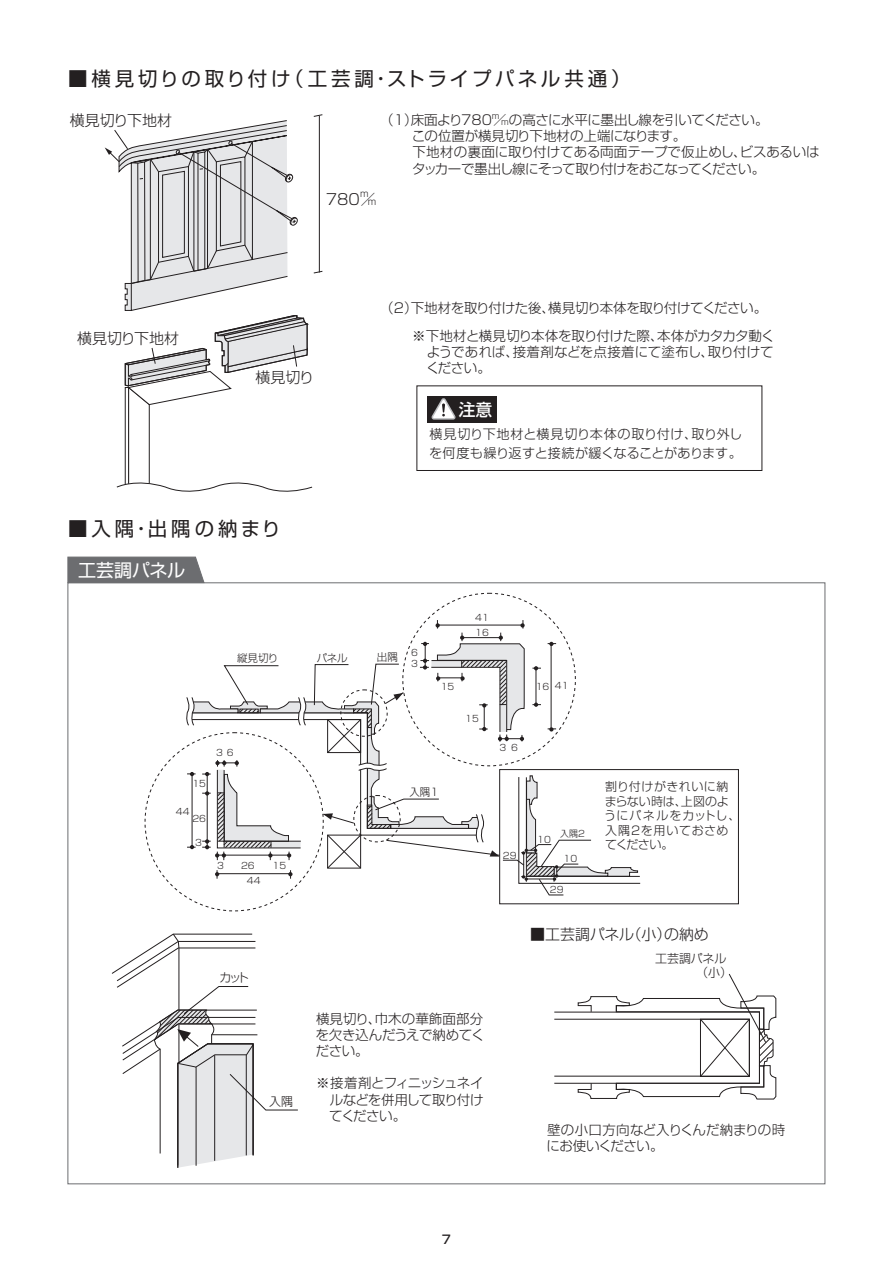
<style>
.page{position:relative;width:893px;height:1263px;background:#fff}
.page>*{position:absolute;margin:0;border:0;box-sizing:border-box;transform-origin:0 0}
.t1{font:19.5px "Shin Go Pr 5";letter-spacing:.18em;color:#231f20}
.t2{font:19.5px "Shin Go Pr 5";letter-spacing:.2em;color:#231f20}
.t3{font:18px "Shin Go Pr 5";letter-spacing:-.01em;color:#fff}
.t4{font:500 16.8px "Shin Go Pr 5";color:#fff}
.t5{font:300 15px "Shin Go Pr 5";color:#231f20}
.t6{font:300 13.5px/16.2px "Shin Go Pr 5";letter-spacing:-.03em;color:#231f20}
.t7{font:300 13.5px/16.2px "Shin Go Pr 5";letter-spacing:-.01em;color:#231f20}
.t8{font:300 13.2px/18.8px "Shin Go Pr 5";color:#231f20}
.t9{font:300 12px/14.4px "Shin Go Pr 5";letter-spacing:.03em;color:#231f20}
.t10{font:300 12px/14.4px "Shin Go Pr 5";letter-spacing:.01em;color:#231f20}
.t11{font:500 12px "Shin Go Pr 5";color:#231f20}
.t12{font:300 10.5px "Shin Go Pr 5";color:#231f20}
.t13{font:300 9px/11.7px "Shin Go Pr 5";color:#231f20}
.s1{font-size:9px}
.s2{font-size:8.1px}
</style>
<div class="page">
<svg style="left:105px;top:114px;width:218px;height:378px"></svg>
<svg style="left:577px;top:973px;width:200px;height:127px"></svg>
<div style="left:499px;top:769px;width:240px;height:135px;border:1px solid #231f20"></div>
<svg style="left:185px;top:620px;width:456px;height:276px"></svg>
<svg style="left:111px;top:933px;width:187px;height:235px"></svg>
<svg style="left:67px;top:556px;width:138px;height:28px;background:#77787b"></svg>
<div style="left:417px;top:386px;width:345px;height:85px;border:1px solid #231f20"></div>
<div style="left:428px;top:396px;width:69px;height:27px;background:#231f20"></div>
<svg style="left:431px;top:398px;width:25px;height:22px"></svg>
<h1 class="t1" style="left:68px;top:62px;width:564px">■横見切りの取り付け（工芸調・ストライプパネル共通）</h1>
<p class="t5" style="left:70px;top:108px;width:104px">横見切り下地材</p>
<p class="t13" style="left:360px;top:187px;width:10px">m</p>
<p class="t5" style="left:326px;top:187px;width:52px">780／<span class="s1">m</span></p>
<p class="t6" style="left:412px;top:111px;width:410px;text-indent:-31px">（1）床面より780<sup>m</sup>／<span class="s2">m</span>の高さに水平に墨出し線を引いてください。<br>この位置が横見切り下地材の上端になります。<br>下地材の裏面に取り付けてある両面テープで仮止めし、ビスあるいはタッカーで墨出し線にそって取り付けをおこなってください。</p>
<p class="t5" style="left:77px;top:326px;width:104px">横見切り下地材</p>
<p class="t5" style="left:255px;top:365px;width:60px">横見切り</p>
<h1 class="t2" style="left:68px;top:512px;width:215px">■入隅・出隅の納まり</h1>
<h2 class="t3" style="left:78px;top:555px;width:109px">工芸調パネル</h2>
<p class="t6" style="left:412px;top:293px;width:364px;line-height:27.3px;text-indent:-32px">（2）下地材を取り付けた後、横見切り本体を取り付けてください。※下地材と横見切り本体を取り付けた際、本体がカタカタ動く</p>
<p class="t7" style="left:426px;top:342px;width:349px">ようであれば、接着剤などを点接着にて塗布し、取り付けてください。</p>
<p class="t4" style="left:459px;top:396px;width:35px">注意</p>
<p class="t8" style="left:429px;top:424px;width:315px">横見切り下地材と横見切り本体の取り付け、取り外しを何度も繰り返すと接続が緩くなることがあります。</p>
<p class="t13" style="left:475px;top:611px;width:15px">41</p>
<p class="t13" style="left:475px;top:626px;width:15px">16</p>
<p class="t12" style="left:237px;top:649px;width:43px">縦見切り</p>
<p class="t12" style="left:317px;top:649px;width:33px">パネル</p>
<p class="t12" style="left:377px;top:648px;width:23px">出隅</p>
<p class="t13" style="left:192px;top:777px;width:15px">15</p>
<p class="t13" style="left:192px;top:811px;width:15px">26</p>
<p class="t13" style="left:176px;top:805px;width:15px">44</p>
<p class="t13" style="left:195px;top:836px;width:8px">3</p>
<p class="t13" style="left:216px;top:746px;width:19px">3 6</p>
<p class="t13" style="left:217px;top:858px;width:8px">3</p>
<p class="t13" style="left:241px;top:858px;width:15px">26</p>
<p class="t13" style="left:273px;top:858px;width:15px">15</p>
<p class="t13" style="left:247px;top:874px;width:15px">44</p>
<p class="t13" style="left:411px;top:645px;width:8px">6<br>3</p>
<p class="t13" style="left:555px;top:679px;width:15px">41</p>
<p class="t13" style="left:441px;top:680px;width:15px">15</p>
<p class="t13" style="left:536px;top:680px;width:15px">16</p>
<p class="t13" style="left:465px;top:712px;width:15px">15</p>
<p class="t13" style="left:499px;top:741px;width:20px">3 6</p>
<p class="t12" style="left:409px;top:783px;width:31px">入隅1</p>
<p class="t13" style="left:503px;top:848px;width:15px">29</p>
<p class="t13" style="left:537px;top:833px;width:15px">10</p>
<p class="t13" style="left:560px;top:827px;width:26px">入隅2</p>
<p class="t13" style="left:564px;top:852px;width:15px">10</p>
<p class="t13" style="left:550px;top:883px;width:15px">29</p>
<p class="t9" style="left:604px;top:778px;width:138px">割り付けがきれいに納まらない時は、上図のようにパネルをカットし、入隅2を用いておさめてください。</p>
<p class="t10" style="left:219px;top:969px;width:31px">カット</p>
<p class="t10" style="left:269px;top:1093px;width:25px">入隅</p>
<p class="t6" style="left:316px;top:1009px;width:170px;text-align:justify">横見切り、巾木の華飾面部分を欠き込んだうえで納めてください。</p>
<p class="t6" style="left:329px;top:1074px;width:156px;text-align:justify;text-indent:-13px">※接着剤とフィニッシュネイルなどを併用して取り付けてください。</p>
<p class="t5" style="left:530px;top:922px;width:180px">■工芸調パネル（小）の納め</p>
<p class="t10" style="left:696px;top:950px;width:37px;text-indent:-41px">工芸調パネル（小）</p>
<p class="t6" style="left:546px;top:1120px;width:240px">壁の小口方向など入りくんだ納まりの時にお使いください。</p>
<p class="t11" style="left:442px;top:1229px;width:11px">7</p>
</div>
